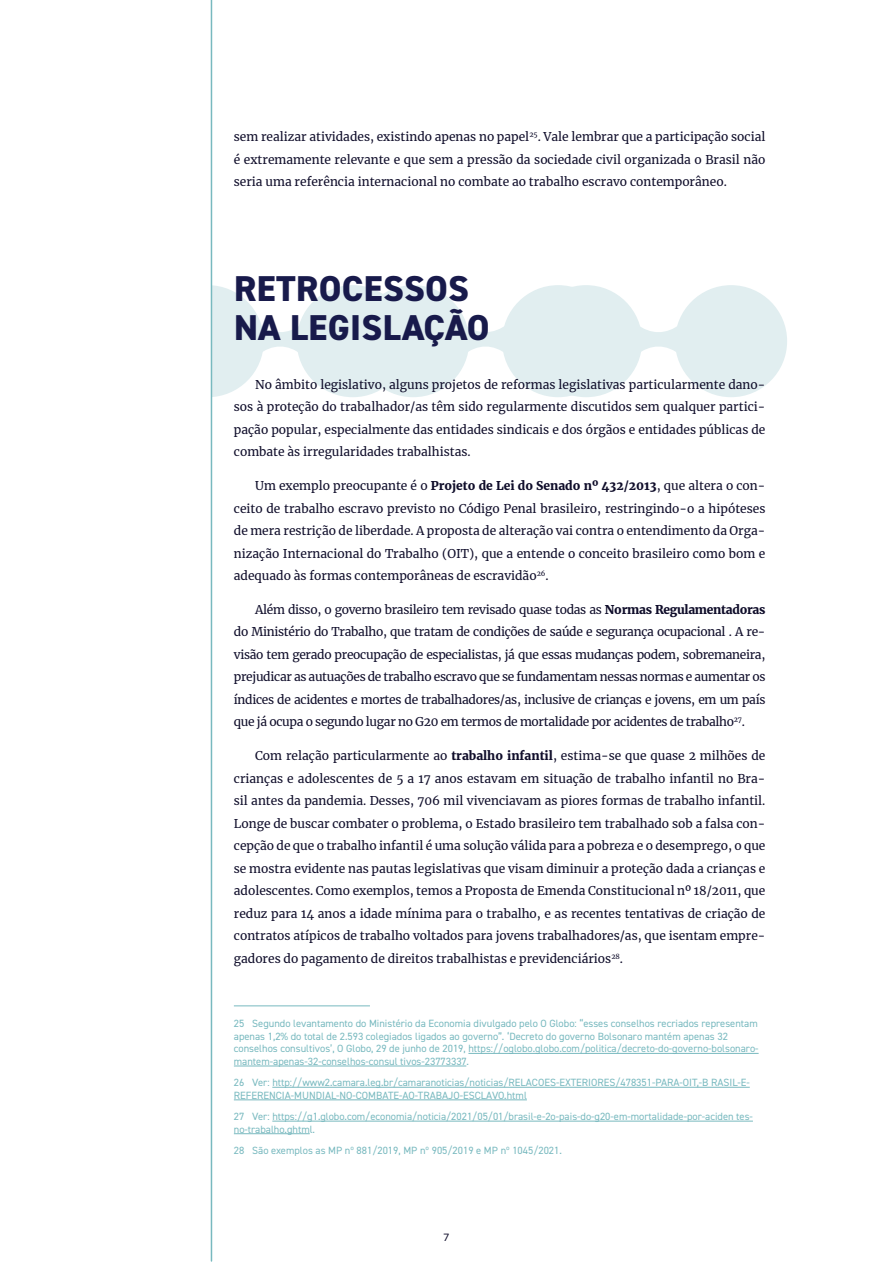
<style>
.page{position:relative;width:893px;height:1263px;background:#fff}
.page>*{position:absolute;margin:0;border:0;box-sizing:border-box;transform-origin:0 0}
.linha_fina{font:800 36px/39px "DIN2014";letter-spacing:.01em;color:#181a4b}
.texto{font:12px/22.5px "Merriweather";color:#0f0d2a;text-align:justify}
.linha_fina-2{font:10.5px/12.6px "DIN2014";color:#78b9bf}
.t1{font:10.5px "Mark Pro";color:#0f0d2a}
.s1{font-weight:900}
</style>
<div class="page">
<div style="left:152px;top:285px;width:112px;height:112px;background:#e1eef0;border-radius:50%"></div>
<div style="left:297px;top:285px;width:112px;height:112px;background:#e1eef0;border-radius:50%"></div>
<svg style="left:261px;top:324px;width:38px;height:31px"></svg>
<div style="left:530px;top:285px;width:112px;height:112px;background:#e1eef0;border-radius:50%"></div>
<div style="left:675px;top:285px;width:112px;height:112px;background:#e1eef0;border-radius:50%"></div>
<svg style="left:639px;top:324px;width:39px;height:31px"></svg>
<div style="left:357px;top:285px;width:112px;height:112px;background:#e1eef0;border-radius:50%"></div>
<div style="left:502px;top:285px;width:112px;height:112px;background:#e1eef0;border-radius:50%"></div>
<svg style="left:467px;top:324px;width:38px;height:31px"></svg>
<div style="left:128px;top:243px;width:83px;height:180px;background:#fff"></div>
<hr style="left:211px;top:0;width:1px;height:1261px;background:#78b9bf">
<hr style="left:234px;top:1005px;width:136px;height:1px;background:#78b9bf">
<hr style="left:468px;top:1053px;width:291px;height:1px;background:#78b9bf">
<hr style="left:234px;top:1066px;width:232px;height:1px;background:#78b9bf">
<hr style="left:272px;top:1087px;width:478px;height:1px;background:#78b9bf">
<hr style="left:234px;top:1099px;width:293px;height:1px;background:#78b9bf">
<hr style="left:272px;top:1121px;width:481px;height:1px;background:#78b9bf">
<hr style="left:234px;top:1133px;width:76px;height:1px;background:#78b9bf">
<p class="texto" style="left:234px;top:125px;width:533px">sem realizar atividades, existindo apenas no papel<sup>25</sup>. Vale lembrar que a participação social é extremamente relevante e que sem a pressão da sociedade civil organizada o Brasil não seria uma referência internacional no combate ao trabalho escravo contemporâneo.</p>
<p class="linha_fina" style="left:234px;top:269px;width:257px">RETROCESSOS<br>NA LEGISLAÇÃO</p>
<p class="texto" style="left:234px;top:373px;width:533px;text-indent:21px">No âmbito legislativo, alguns projetos de reformas legislativas particularmente dano&shy;sos à proteção do trabalhador/as têm sido regularmente discutidos sem qualquer partici&shy;pação popular, especialmente das entidades sindicais e dos órgãos e entidades públicas de combate às irregularidades trabalhistas.</p>
<p class="texto" style="left:234px;top:474px;width:533px;text-indent:21px">Um exemplo preocupante é o <span class="s1">Projeto de Lei do Senado nº 432/2013</span>, que altera o con&shy;ceito de trabalho escravo previsto no Código Penal brasileiro, restringindo-o a hipóteses de mera restrição de liberdade. A proposta de alteração vai contra o entendimento da Orga&shy;nização Internacional do Trabalho (OIT), que a entende o conceito brasileiro como bom e adequado às formas contemporâneas de escravidão<sup>26</sup>.</p>
<p class="texto" style="left:234px;top:598px;width:533px;text-indent:21px">Além disso, o governo brasileiro tem revisado quase todas as <span class="s1">Normas Regulamentadoras </span>do Ministério do Trabalho, que tratam de condições de saúde e segurança ocupacional . A re&shy;visão tem gerado preocupação de especialistas, já que essas mudanças podem, sobremaneira, prejudicar as autuações de trabalho escravo que se fundamentam nessas normas e aumentar os índices de acidentes e mortes de trabalhadores/as, inclusive de crianças e jovens, em um país que já ocupa o segundo lugar no G20 em termos de mortalidade por acidentes de trabalho<sup>27</sup>.</p>
<p class="texto" style="left:234px;top:744px;width:533px;text-indent:21px">Com relação particularmente ao <span class="s1">trabalho infantil</span>, estima-se que quase 2 milhões de crianças e adolescentes de 5 a 17 anos estavam em situação de trabalho infantil no Bra&shy;sil antes da pandemia. Desses, 706 mil vivenciavam as piores formas de trabalho infantil.<br>Longe de buscar combater o problema, o Estado brasileiro tem trabalhado sob a falsa con&shy;cepção de que o trabalho infantil é uma solução válida para a pobreza e o desemprego, o que se mostra evidente nas pautas legislativas que visam diminuir a proteção dada a crianças e adolescentes. Como exemplos, temos a Proposta de Emenda Constitucional nº 18/2011, que reduz para 14 anos a idade mínima para o trabalho, e as recentes tentativas de criação de contratos atípicos de trabalho voltados para jovens trabalhadores/as, que isentam empre&shy;gadores do pagamento de direitos trabalhistas e previdenciários<sup>28</sup>.</p>
<p class="linha_fina-2" style="left:234px;top:1017px;width:526px">25 Segundo levantamento do Ministério da Economia divulgado pelo O Globo: “esses conselhos recriados representam apenas 1,2% do total de 2.593 colegiados ligados ao governo”. ‘Decreto do governo Bolsonaro mantém apenas 32 conselhos consultivos’, O Globo, 29 de junho de 2019, https://oglobo.globo.com/politica/decreto-do-governo-bolsonaro&shy;mantem-apenas-32-conselhos-consul tivos-23773337.</p>
<p class="linha_fina-2" style="left:234px;top:1076px;width:517px">26 Ver: http://www2.camara.leg.br/camaranoticias/noticias/RELACOES-EXTERIORES/478351-PARA-OIT,-B RASIL-E-<br>REFERENCIA-MUNDIAL-NO-COMBATE-AO-TRABAJO-ESCLAVO.html</p>
<p class="linha_fina-2" style="left:234px;top:1110px;width:521px">27 Ver: https://g1.globo.com/economia/noticia/2021/05/01/brasil-e-2o-pais-do-g20-em-mortalidade-por-aciden tes&shy;no-trabalho.ghtml.</p>
<p class="linha_fina-2" style="left:234px;top:1144px;width:330px">28 São exemplos as MP nº 881/2019, MP nº 905/2019 e MP nº 1045/2021.</p>
<p class="t1" style="left:444px;top:1229px;width:7px">7</p>
</div>
